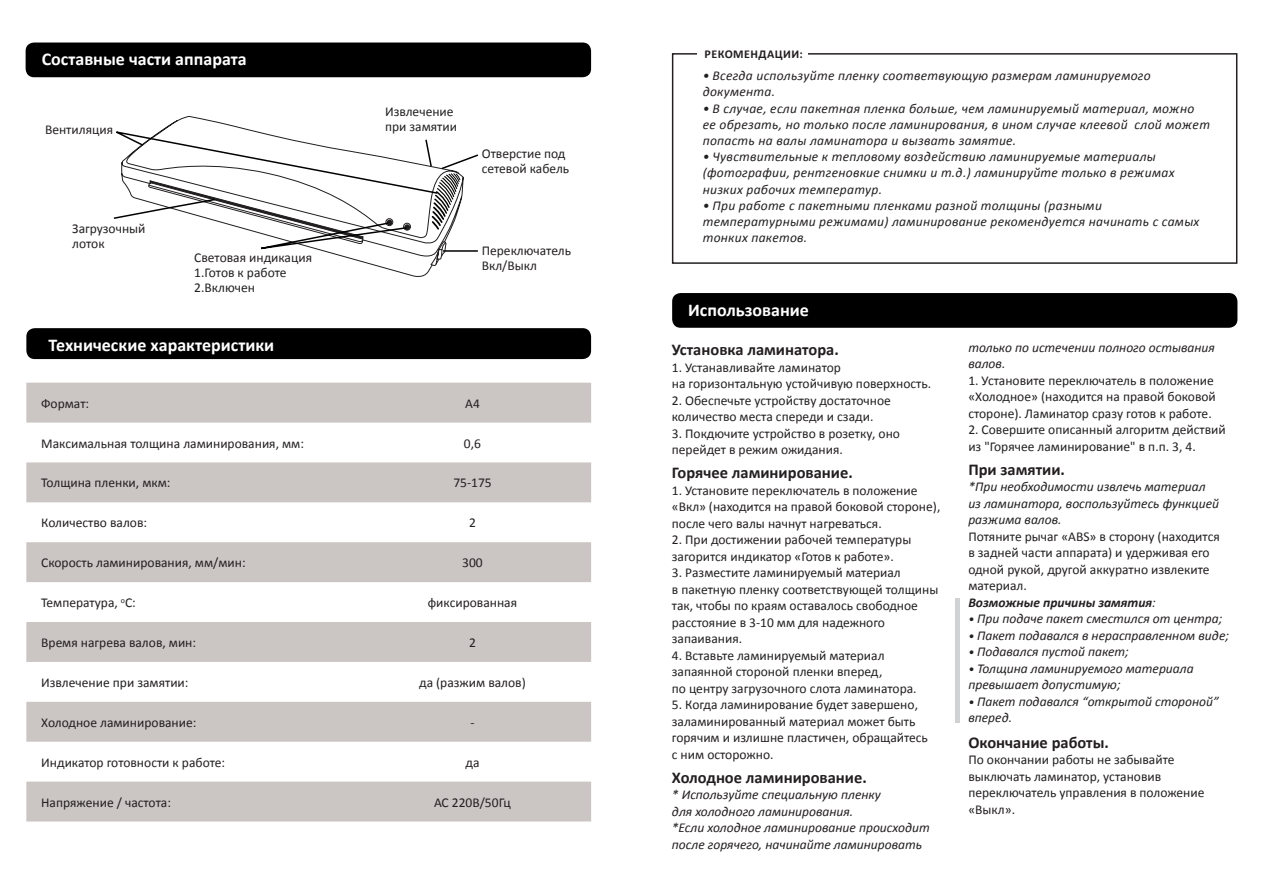
<style>
.page{position:relative;width:1263px;height:893px;background:#fff}
.page>*{position:absolute;margin:0;border:0;box-sizing:border-box;transform-origin:0 0}
.t1{font:700 18px "Calibri";color:#fff}
.t2{font:700 16.5px "Calibri";color:#231f20}
.t3{font:13.5px/16.5px "Calibri";color:#231f20}
.t4{font:italic 13.5px/16.2px "Calibri";letter-spacing:.02em;color:#231f20}
.t5{font:italic 13.5px/16.5px "Calibri";color:#231f20}
.t6{font:italic 700 13.5px "Calibri";color:#231f20}
.t7{font:700 12px "Calibri";letter-spacing:.04em;color:#231f20}
.s1{font-weight:400}
.s2{font-size:12px}
</style>
<div class="page">
<div style="left:26px;top:328px;width:565px;height:31px;background:#000;border-radius:9px"></div>
<div style="left:26px;top:43px;width:565px;height:34px;background:#000;border-radius:9px"></div>
<svg style="left:26px;top:383px;width:565px;height:438px;fill:#cbc5c3"></svg>
<div style="left:672px;top:53px;width:565px;height:211px;border:2px solid #231f20"></div>
<div style="left:697px;top:44px;width:111px;height:19px;background:#fff"></div>
<svg style="left:163px;top:116px;width:269px;height:161px"></svg>
<svg style="left:113px;top:129px;width:366px;height:137px"></svg>
<div style="left:672px;top:293px;width:565px;height:35px;background:#000;border-radius:9px"></div>
<div style="left:955px;top:598px;width:5px;height:124px;background:#d1d2d4"></div>
<p class="t1" style="left:42px;top:48px;width:207px">Составные части аппарата</p>
<p class="t3" style="left:45px;top:121px;width:70px">Вентиляция</p>
<p class="t3" style="left:72px;top:221px;width:75px;line-height:15px">Загрузочный лоток</p>
<p class="t3" style="left:194px;top:249px;width:119px">Световая индикация</p>
<p class="t3" style="left:194px;top:264px;width:94px">1.Готов к работе</p>
<p class="t3" style="left:194px;top:279px;width:62px">2.Включен</p>
<p class="t1" style="left:49px;top:333px;width:227px">Технические характеристики</p>
<p class="t3" style="left:385px;top:104px;width:70px">Извлечение</p>
<p class="t3" style="left:385px;top:119px;width:74px">при замятии</p>
<p class="t3" style="left:482px;top:145px;width:85px">Отверстие под</p>
<p class="t3" style="left:482px;top:160px;width:89px">сетевой кабель</p>
<p class="t3" style="left:482px;top:242px;width:91px">Переключатель</p>
<p class="t3" style="left:482px;top:257px;width:57px">Вкл/Выкл</p>
<p class="t3" style="left:41px;top:395px;width:50px">Формат:</p>
<p class="t3" style="left:465px;top:395px;width:16px">А4</p>
<p class="t3" style="left:41px;top:435px;width:264px">Максимальная толщина ламинирования, мм:</p>
<p class="t3" style="left:464px;top:435px;width:19px">0,6</p>
<p class="t3" style="left:41px;top:475px;width:131px">Толщина пленки, мкм:</p>
<p class="t3" style="left:453px;top:475px;width:40px">75-175</p>
<p class="t3" style="left:41px;top:515px;width:107px">Количество валов:</p>
<p class="t3" style="left:469px;top:515px;width:8px">2</p>
<p class="t3" style="left:41px;top:555px;width:206px">Скорость ламинирования, мм/мин:</p>
<p class="t3" style="left:462px;top:555px;width:22px">300</p>
<p class="t3" style="left:41px;top:594px;width:96px">Температура, <sup>о</sup>С:</p>
<p class="t3" style="left:428px;top:594px;width:91px">фиксированная</p>
<p class="t3" style="left:41px;top:634px;width:156px">Время нагрева валов, мин:</p>
<p class="t3" style="left:469px;top:634px;width:8px">2</p>
<p class="t3" style="left:41px;top:674px;width:149px">Извлечение при замятии:</p>
<p class="t3" style="left:419px;top:674px;width:108px">да (разжим валов)</p>
<p class="t3" style="left:41px;top:714px;width:157px">Холодное ламинирование:</p>
<p class="t3" style="left:470px;top:714px;width:6px">-</p>
<p class="t3" style="left:41px;top:754px;width:185px">Индикатор готовности к работе:</p>
<p class="t3" style="left:465px;top:754px;width:15px">да</p>
<p class="t3" style="left:41px;top:794px;width:131px">Напряжение / частота:</p>
<p class="t3" style="left:434px;top:794px;width:78px">АС 220В/50Гц</p>
<p class="t7" style="left:705px;top:46px;width:100px">РЕКОМЕНДАЦИИ:</p>
<p class="t4" style="left:703px;top:67px;width:449px">• Всегда используйте пленку соответвующую размерам ламинируемого документа.</p>
<p class="t4" style="left:703px;top:100px;width:509px">• В случае, если пакетная пленка больше, чем ламинируемый материал, можно ее обрезать, но только после ламинирования, в ином случае клеевой слой может попасть на валы ламинатора и вызвать замятие.</p>
<p class="t4" style="left:703px;top:148px;width:473px">• Чувствительные к тепловому воздействию ламинируемые материалы (фотографии, рентгеновкие снимки и т.д.) ламинируйте только в режимах низких рабочих температур.</p>
<p class="t4" style="left:703px;top:197px;width:498px">• При работе с пакетными пленками разной толщины (разными температурными режимами) ламинирование рекомендуется начинать с самых тонких пакетов.</p>
<p class="t1" style="left:688px;top:298px;width:122px">Использование</p>
<p class="t2" style="left:672px;top:339px;width:168px">Установка ламинатора.</p>
<p class="t3" style="left:672px;top:359px;width:171px">1. Устанавливайте ламинатор</p>
<p class="t3" style="left:672px;top:375px;width:261px">на горизонтальную устойчивую поверхность.</p>
<p class="t3" style="left:672px;top:392px;width:221px">2. Обеспечьте устройству достаточное количество места спереди и сзади.</p>
<p class="t3" style="left:672px;top:425px;width:230px">3. Покдючите устройство в розетку, оно перейдет в режим ожидания.</p>
<p class="t2" style="left:672px;top:462px;width:182px">Горячее ламинирование.</p>
<p class="t3" style="left:672px;top:482px;width:270px">1. Установите переключатель в положение «Вкл» (находится на правой боковой стороне), после чего валы начнут нагреваться.</p>
<p class="t3" style="left:672px;top:531px;width:241px">2. При достижении рабочей температуры загорится индикатор «Готов к работе».</p>
<p class="t3" style="left:672px;top:564px;width:230px">3. Разместите ламинируемый материал</p>
<p class="t3" style="left:672px;top:581px;width:268px">в пакетную пленку соответствующей толщины так, чтобы по краям оставалось свободное расстояние в 3-10 мм для надежного запаивания.</p>
<p class="t3" style="left:672px;top:647px;width:214px">4. Вставьте ламинируемый материал запаянной стороной пленки вперед,</p>
<p class="t3" style="left:672px;top:680px;width:246px">по центру загрузочного слота ламинатора.</p>
<p class="t3" style="left:672px;top:696px;width:258px">5. Когда ламинирование будет завершено, заламинированный материал может быть горячим и излишне пластичен, обращайтесь</p>
<p class="t3" style="left:672px;top:746px;width:103px">с ним осторожно.</p>
<p class="t2" style="left:672px;top:766px;width:196px">Холодное ламинирование.</p>
<p class="t5" style="left:672px;top:786px;width:210px">* Используйте специальную пленку</p>
<p class="t5" style="left:672px;top:802px;width:183px">для холодного ламинирования.</p>
<p class="t5" style="left:672px;top:819px;width:259px">*Если холодное ламинирование происходит после горячего, начинайте ламинировать</p>
<p class="t5" style="left:968px;top:338px;width:248px">только по истечении полного остывания валов.</p>
<p class="t3" style="left:968px;top:372px;width:249px">1. Установите переключатель в положение «Холодное» (находится на правой боковой стороне). Ламинатор сразу готов к работе.</p>
<p class="t3" style="left:968px;top:421px;width:259px">2. Совершите описанный алгоритм действий из "Горячее ламинирование" в п.п. 3, 4.</p>
<p class="t2" style="left:968px;top:458px;width:98px">При замятии.</p>
<p class="t5" style="left:968px;top:478px;width:239px">*При необходимости извлечь материал</p>
<p class="t5" style="left:968px;top:494px;width:252px">из ламинатора, воспользуйтесь функцией разжима валов.</p>
<p class="t3" style="left:968px;top:528px;width:253px">Потяните рычаг «ABS» в сторону (находится в задней части аппарата) и удерживая его одной рукой, другой аккуратно извлеките материал.</p>
<p class="t6" style="left:968px;top:593px;width:189px">Возможные причины замятия<span class="s1">:</span></p>
<p class="t5" style="left:968px;top:610px;width:256px"><span class="s2">•</span> При подаче пакет сместился от центра;</p>
<p class="t5" style="left:968px;top:626px;width:262px"><span class="s2">•</span> Пакет подавался в нерасправленном виде;</p>
<p class="t5" style="left:968px;top:643px;width:162px"><span class="s2">•</span> Подавался пустой пакет;</p>
<p class="t5" style="left:968px;top:659px;width:227px"><span class="s2">•</span> Толщина ламинируемого материала превышает допустимую;</p>
<p class="t5" style="left:968px;top:692px;width:252px"><span class="s2">•</span> Пакет подавался “открытой стороной” вперед.</p>
<p class="t2" style="left:968px;top:731px;width:142px">Окончание работы.</p>
<p class="t3" style="left:968px;top:751px;width:238px">По окончании работы не забывайте выключать ламинатор, установив переключатель управления в положение «Выкл».</p>
</div>
